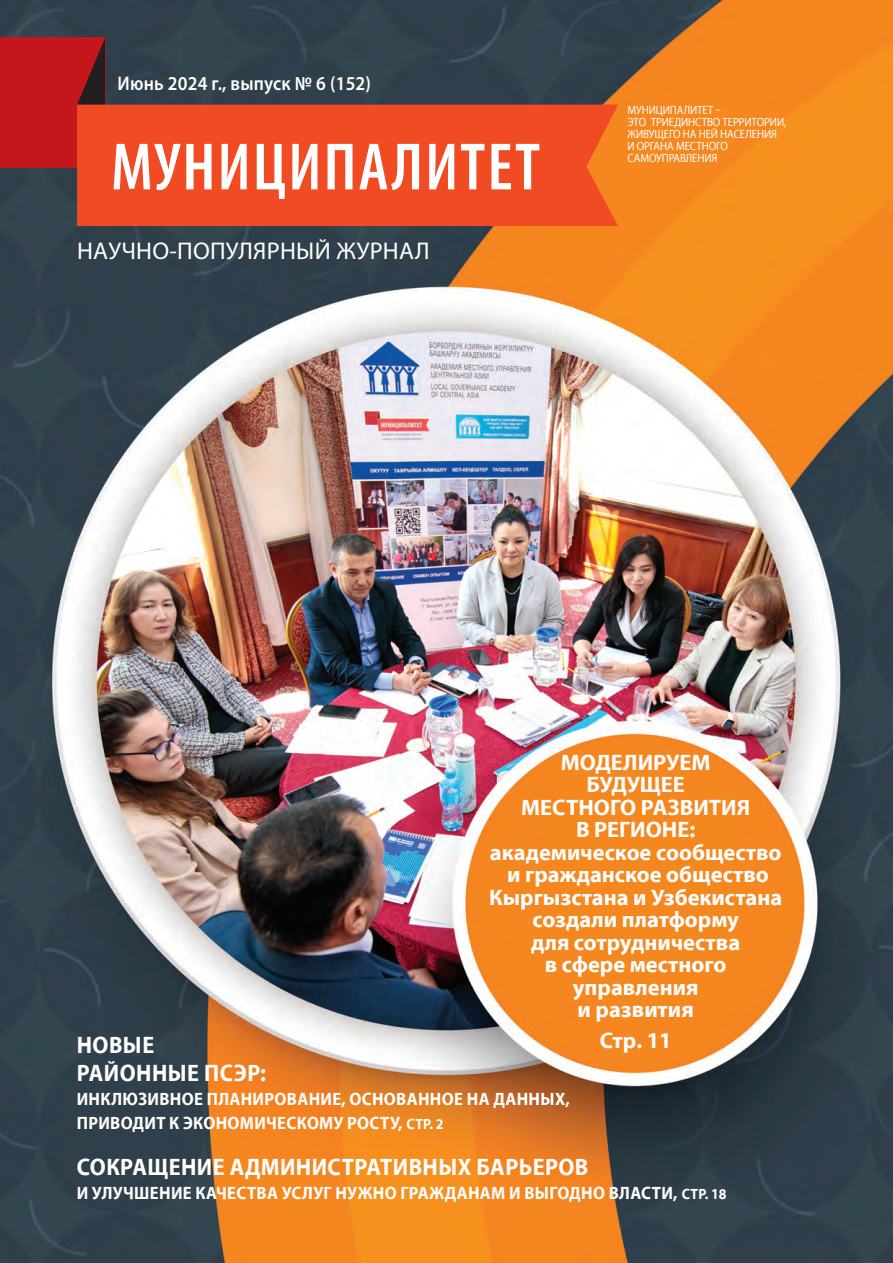
<style>
.page{position:relative;width:893px;height:1263px;background:#fff}
.page>*{position:absolute;margin:0;border:0;box-sizing:border-box;transform-origin:0 0}
.t1{font:600 condensed 67.5px "Myriad Pro";letter-spacing:.03em;color:#fff}
.t2{font:24.3px "Myriad Pro";letter-spacing:.01em;color:#fff}
.t3{font:700 24px/28.5px "Myriad Pro KG";letter-spacing:.02em;color:#fff;scale:.93 1}
.t4{font:700 22.5px/22.5px "Myriad Pro KG";color:#fff;text-align:center}
.t5{font:600 19.8px "Myriad Pro";letter-spacing:.01em;color:#fff;scale:.92 1}
.t6{font:700 18px/24px "Myriad Pro KG";letter-spacing:.02em;color:#fff;scale:.93 1}
.t7{font:12px/12px "Myriad Pro Regular KG";letter-spacing:-.01em;color:#fff;scale:.91 1}
.s1{font-size:15px}
</style>
<div class="page">
<img style="left:0;top:0;width:893px;height:1263px">
<div style="left:0;top:37px;width:105px;height:131px;background:#c3171d"></div>
<svg style="left:77px;top:38px;width:28px;height:67px"></svg>
<div style="left:77px;top:105px;width:541px;height:121px;background:#f04b22"></div>
<p class="t5" style="left:118px;top:71px;width:277px">Июнь 2024 г., выпуск № 6 (152)</p>
<h1 class="t1" style="left:111px;top:125px;width:431px">МУНИЦИПАЛИТЕТ</h1>
<p class="t2" style="left:77px;top:236px;width:354px">НАУЧНО-ПОПУЛЯРНЫЙ ЖУРНАЛ</p>
<p class="t7" style="left:627px;top:104px;width:176px">МУНИЦИПАЛИТЕТ –<br>ЭТО ТРИЕДИНСТВО ТЕРРИТОРИИ,<br>ЖИВУЩЕГО НА НЕЙ НАСЕЛЕНИЯ<br>И ОРГАНА МЕСТНОГО<br>САМОУПРАВЛЕНИЯ</p>
<p class="t4" style="left:489px;top:751px;width:295px">МОДЕЛИРУЕМ<br>БУДУЩЕЕ<br>МЕСТНОГО РАЗВИТИЯ<br>В РЕГИОНЕ:<br>академическое сообщество и гражданское общество<br>Кыргызстана и Узбекистана создали платформу<br>для сотрудничества<br>в сфере местного управления<br>и развития</p>
<p class="t4" style="left:600px;top:1029px;width:73px">Стр. 11</p>
<p class="t3" style="left:77px;top:1031px;width:205px">НОВЫЕ<br>РАЙОННЫЕ ПСЭР:</p>
<p class="t6" style="left:77px;top:1087px;width:532px">ИНКЛЮЗИВНОЕ ПЛАНИРОВАНИЕ, ОСНОВАННОЕ НА ДАННЫХ,<br>ПРИВОДИТ К ЭКОНОМИЧЕСКОМУ РОСТУ, <span class="s1">СТР. 2</span></p>
<p class="t3" style="left:77px;top:1153px;width:552px">СОКРАЩЕНИЕ АДМИНИСТРАТИВНЫХ БАРЬЕРОВ</p>
<p class="t6" style="left:77px;top:1181px;width:700px">И УЛУЧШЕНИЕ КАЧЕСТВА УСЛУГ НУЖНО ГРАЖДАНАМ И ВЫГОДНО ВЛАСТИ, <span class="s1">СТР. 18</span></p>
</div>
